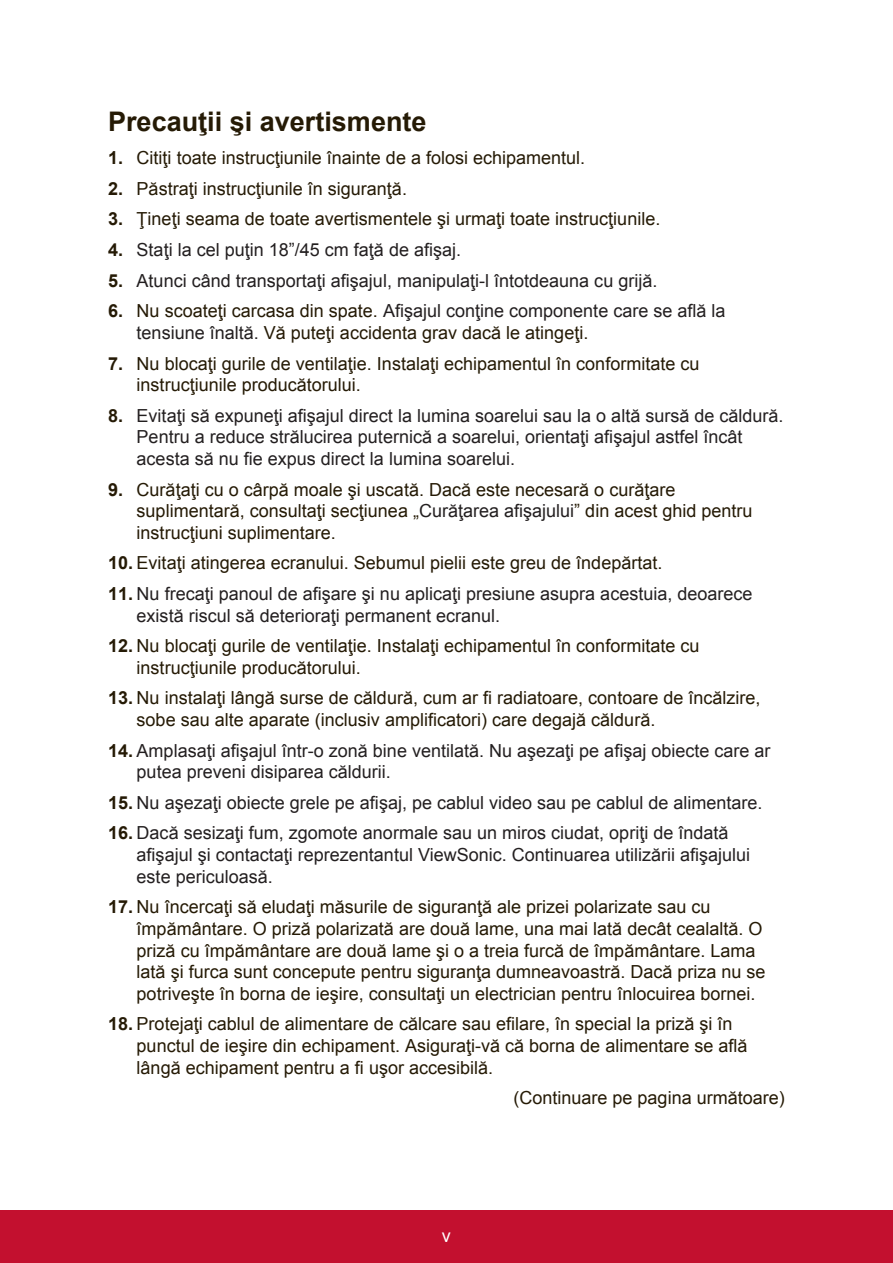
<style>
.page{position:relative;width:893px;height:1263px;background:#fff}
.page>*{position:absolute;margin:0;border:0;box-sizing:border-box;transform-origin:0 0}
.t1{font:700 27px "Arial";color:#251a05}
.t2{font:18px/21.6px "Arial";color:#251a05}
.t3{font:18px/21.6px "Arial";color:#231f20}
.t4{font:18px "Arial";color:#fff}
.s1{font-weight:700}
.s2{font-weight:700;color:#251a05}
.s3{color:#231f20}
</style>
<div class="page">
<div style="left:0;top:1210px;width:892px;height:53px;background:#c3102f"></div>
<h1 class="t1" style="left:108px;top:103px;width:320px">Precauţii şi avertismente</h1>
<p class="t2" style="left:108px;top:147px;width:478px"><span class="s1">1.</span> Citiţi toate instrucţiunile înainte de a folosi echipamentul.</p>
<p class="t2" style="left:108px;top:178px;width:300px"><span class="s1">2.</span> Păstraţi instrucţiunile în siguranţă.</p>
<p class="t2" style="left:108px;top:208px;width:553px"><span class="s1">3.</span> Ţineţi seama de toate avertismentele şi urmaţi toate instrucţiunile.</p>
<p class="t3" style="left:108px;top:239px;width:354px"><span class="s2">4.</span> Staţi la cel puţin 18”/45 cm faţă de afişaj.</p>
<p class="t3" style="left:108px;top:270px;width:550px"><span class="s2">5.</span> Atunci când transportaţi afişajul, manipulaţi-l întotdeauna cu grijă.</p>
<p class="t2" style="left:136px;top:300px;width:590px;text-indent:-28px"><span class="s1">6.</span> Nu scoateţi carcasa din spate. <span class="s3">Afişajul conţine componente care se află la tensiune înaltă.</span> Vă puteţi accidenta grav dacă le atingeţi.</p>
<p class="t2" style="left:136px;top:352px;width:564px;text-indent:-28px"><span class="s1">7.</span> Nu blocaţi gurile de ventilaţie. Instalaţi echipamentul în conformitate cu instrucţiunile producătorului.</p>
<p class="t3" style="left:136px;top:405px;width:648px;text-indent:-28px"><span class="s2">8.</span> Evitaţi să expuneţi afişajul direct la lumina soarelui sau la o altă sursă de căldură.<br>Pentru a reduce strălucirea puternică a soarelui, orientaţi afişajul astfel încât acesta să nu fie expus direct la lumina soarelui.</p>
<p class="t2" style="left:136px;top:478px;width:617px;text-indent:-28px"><span class="s1">9.</span> Curăţaţi cu o cârpă moale şi uscată. Dacă este necesară o curăţare suplimentară, consultaţi secţiunea „<span class="s3">Curăţarea afişajului</span>” din acest ghid pentru instrucţiuni suplimentare.</p>
<p class="t2" style="left:108px;top:552px;width:555px"><span class="s1">10.</span> Evitaţi atingerea ecranului. Sebumul pielii este greu de îndepărtat.</p>
<p class="t3" style="left:136px;top:583px;width:617px;text-indent:-28px"><span class="s2">11.</span> Nu frecaţi panoul de afişare şi nu aplicaţi presiune asupra acestuia, deoarece există riscul să deterioraţi permanent ecranul.</p>
<p class="t2" style="left:136px;top:635px;width:564px;text-indent:-28px"><span class="s1">12.</span> Nu blocaţi gurile de ventilaţie. Instalaţi echipamentul în conformitate cu instrucţiunile producătorului.</p>
<p class="t2" style="left:136px;top:687px;width:625px;text-indent:-28px"><span class="s1">13.</span> Nu instalaţi lângă surse de căldură, cum ar fi radiatoare, contoare de încălzire, sobe sau alte aparate (inclusiv amplificatori) care degajă căldură.</p>
<p class="t3" style="left:136px;top:739px;width:635px;text-indent:-28px"><span class="s2">14.</span> Amplasaţi afişajul într-o zonă bine ventilată. Nu aşezaţi pe afişaj obiecte care ar putea preveni disiparea căldurii.</p>
<p class="t3" style="left:108px;top:792px;width:655px"><span class="s2">15.</span> Nu aşezaţi obiecte grele pe afişaj, pe cablul video sau pe cablul de alimentare.</p>
<p class="t3" style="left:136px;top:822px;width:614px;text-indent:-28px"><span class="s2">16.</span> Dacă sesizaţi fum, zgomote anormale sau un miros ciudat, opriţi de îndată afişajul şi contactaţi reprezentantul ViewSonic. Continuarea utilizării afişajului este periculoasă.</p>
<p class="t2" style="left:136px;top:896px;width:630px;text-indent:-28px"><span class="s1">17.</span> Nu încercaţi să eludaţi măsurile de siguranţă ale prizei polarizate sau cu împământare. O priză polarizată are două lame, una mai lată decât cealaltă. O priză cu împământare are două lame şi o a treia furcă de împământare. Lama lată şi furca sunt concepute pentru siguranţa dumneavoastră. Dacă priza nu se potriveşte în borna de ieşire, consultaţi un electrician pentru înlocuirea bornei.</p>
<p class="t2" style="left:136px;top:1013px;width:612px;text-indent:-28px"><span class="s1">18.</span> Protejaţi cablul de alimentare de călcare sau efilare, în special la priză şi în punctul de ieşire din echipament. Asiguraţi-vă că borna de alimentare se află lângă echipament pentru a fi uşor accesibilă.</p>
<p class="t2" style="left:513px;top:1087px;width:273px">(Continuare pe pagina următoare)</p>
<p class="t4" style="left:442px;top:1223px;width:10px">v</p>
</div>
